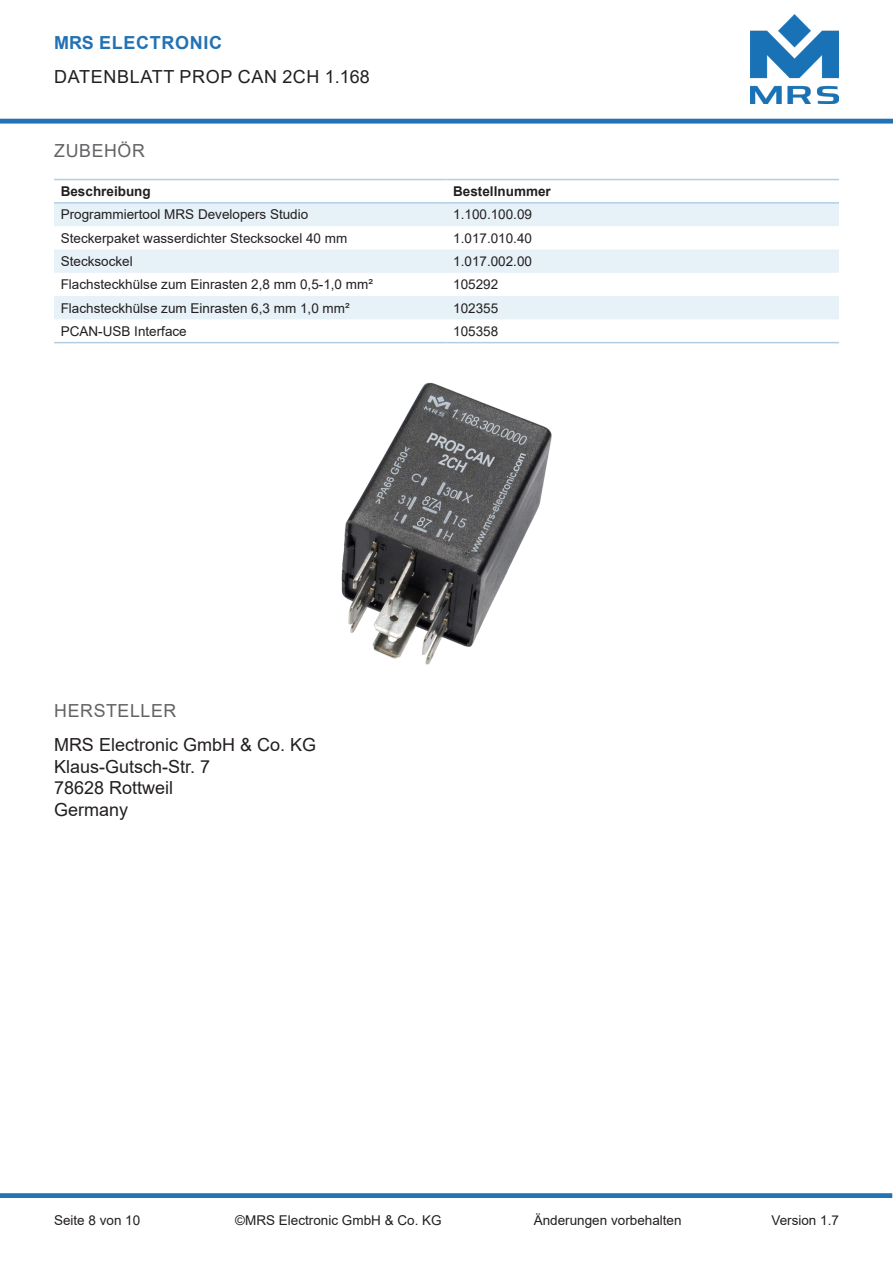
<style>
.page{position:relative;width:893px;height:1263px;background:#fff}
.page>*{position:absolute;margin:0;border:0;box-sizing:border-box;transform-origin:0 0}
.t1{font:18px "Arial";color:#231f20}
.t2{font:18px "Arial";letter-spacing:.035em;color:#231f20}
.t3{font:18px "Arial";letter-spacing:.035em;color:#636366}
.t4{font:700 18px "Arial";letter-spacing:.035em;color:#2372b5}
.Text{font:13.5px "Arial";color:#231f20}
.Test_Fett{font:700 13.5px "Arial";color:#231f20}
</style>
<div class="page">
<img style="left:750px;top:15px;width:89px;height:88px">
<div style="left:0;top:1193px;width:892px;height:5px;background:#2372b5"></div>
<hr style="left:0;top:119px;width:893px;height:4px;background:#2372b5">
<svg style="left:54px;top:204px;width:785px;height:115px;fill:#e6f1f8"></svg>
<hr style="left:54px;top:179px;width:392px;height:1px;background:#b2cee5">
<hr style="left:446px;top:179px;width:393px;height:1px;background:#b2cee5">
<hr style="left:54px;top:202px;width:392px;height:2px;background:#b2cee5">
<hr style="left:446px;top:202px;width:393px;height:2px;background:#b2cee5">
<hr style="left:54px;top:342px;width:392px;height:1px;background:#b2cee5">
<hr style="left:446px;top:342px;width:393px;height:1px;background:#b2cee5">
<img style="left:341px;top:382px;width:211px;height:283px">
<h1 class="t4" style="left:54px;top:30px;width:169px">MRS ELECTRONIC</h1>
<h1 class="t2" style="left:54px;top:64px;width:317px">DATENBLATT PROP CAN 2CH 1.168</h1>
<p class="t3" style="left:54px;top:138px;width:92px">ZUBEHÖR</p>
<p class="Test_Fett" style="left:61px;top:182px;width:92px">Beschreibung</p>
<p class="Test_Fett" style="left:453px;top:182px;width:99px">Bestellnummer</p>
<p class="Text" style="left:61px;top:205px;width:249px">Programmiertool MRS Developers Studio</p>
<p class="Text" style="left:453px;top:205px;width:80px">1.100.100.09</p>
<p class="Text" style="left:61px;top:229px;width:288px">Steckerpaket wasserdichter Stecksockel 40 mm</p>
<p class="Text" style="left:453px;top:229px;width:80px">1.017.010.40</p>
<p class="Text" style="left:61px;top:252px;width:74px">Stecksockel</p>
<p class="Text" style="left:453px;top:252px;width:80px">1.017.002.00</p>
<p class="Text" style="left:61px;top:275px;width:314px">Flachsteckhülse zum Einrasten 2,8 mm 0,5-1,0 mm²</p>
<p class="Text" style="left:453px;top:275px;width:47px">105292</p>
<p class="Text" style="left:61px;top:299px;width:290px">Flachsteckhülse zum Einrasten 6,3 mm 1,0 mm²</p>
<p class="Text" style="left:453px;top:299px;width:47px">102355</p>
<p class="Text" style="left:61px;top:322px;width:128px">PCAN-USB Interface</p>
<p class="Text" style="left:453px;top:322px;width:47px">105358</p>
<p class="t3" style="left:54px;top:698px;width:124px">HERSTELLER</p>
<p class="t1" style="left:54px;top:732px;width:264px">MRS Electronic GmbH &amp; Co. KG</p>
<p class="t1" style="left:54px;top:754px;width:158px">Klaus-Gutsch-Str. 7</p>
<p class="t1" style="left:54px;top:776px;width:121px">78628 Rottweil</p>
<p class="t1" style="left:54px;top:797px;width:76px">Germany</p>
<p class="Text" style="left:54px;top:1211px;width:88px">Seite 8 von 10</p>
<p class="Text" style="left:235px;top:1211px;width:208px">©MRS Electronic GmbH &amp; Co. KG</p>
<p class="Text" style="left:534px;top:1211px;width:149px">Änderungen vorbehalten</p>
<p class="Text" style="left:771px;top:1211px;width:69px">Version 1.7</p>
</div>
